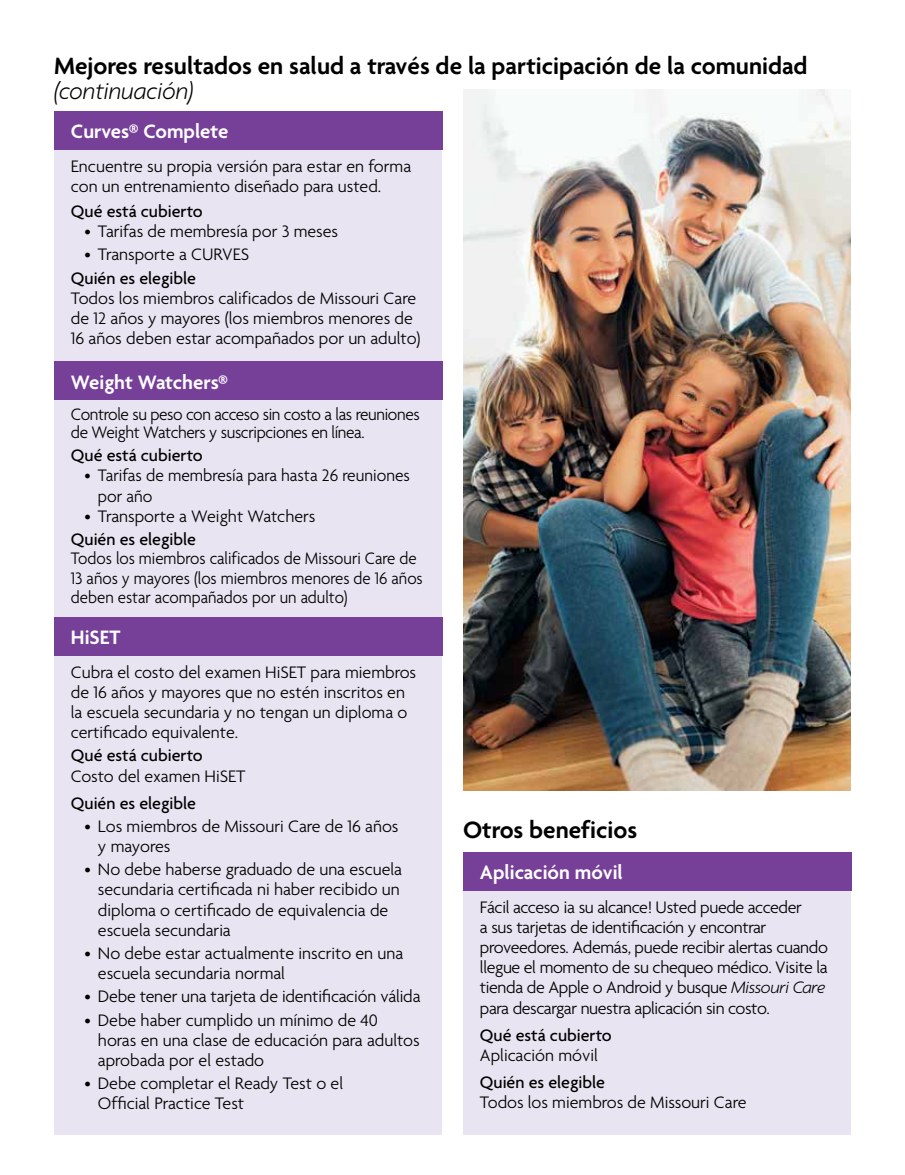
<style>
.page{position:relative;width:905px;height:1175px;background:#fff}
.page>*{position:absolute;margin:0;border:0;box-sizing:border-box;transform-origin:0 0}
.t1{font:600 25.5px "Agenda";color:#000}
.t2{font:italic 300 25.5px "Agenda";color:#000;scale:.95 1}
.t3{font:600 21px "Agenda";color:#fff}
.t4{font:300 18px/20.2px "Agenda";color:#000}
.t5{font:300 18px/20.2px "Agenda";letter-spacing:-.02em;color:#000}
.t6{font:300 18px/19.5px "Agenda";color:#000;scale:.94 1}
.t7{font:300 18px/18px "Agenda";letter-spacing:-.02em;color:#000;scale:.96 1}
.t8{font:500 18px/20.2px "Agenda";color:#000}
.s1{font-weight:500}
.s2{font-style:italic}
.s3{font-weight:300}
</style>
<div class="page">
<div style="left:54px;top:141px;width:388px;height:993px;background:#e9e4f1"></div>
<div style="left:54px;top:112px;width:388px;height:38px;background:#763f98"></div>
<div style="left:54px;top:361px;width:388px;height:39px;background:#763f98"></div>
<div style="left:54px;top:617px;width:388px;height:38px;background:#763f98"></div>
<img style="left:463px;top:89px;width:387px;height:702px">
<div style="left:463px;top:862px;width:387px;height:272px;background:#e9e4f1"></div>
<div style="left:463px;top:852px;width:388px;height:38px;background:#763f98"></div>
<h1 class="t1" style="left:54px;top:50px;width:755px">Mejores resultados en salud a través de la participación de la comunidad</h1>
<h1 class="t2" style="left:54px;top:76px;width:148px">(continuación)</h1>
<h2 class="t3" style="left:71px;top:119px;width:159px">Curves® Complete</h2>
<p class="t4" style="left:71px;top:156px;width:342px">Encuentre su propia versión para estar en forma con un entrenamiento diseñado para usted.</p>
<p class="t8" style="left:71px;top:201px;width:133px">Qué está cubierto</p>
<p class="t4" style="left:84px;top:221px;width:255px">• Tarifas de membresía por 3 meses</p>
<p class="t4" style="left:84px;top:244px;width:166px">• Transporte a CURVES</p>
<p class="t4" style="left:71px;top:267px;width:351px"><span class="s1">Quién es elegible<br></span>Todos los miembros calificados de Missouri Care de 12 años y mayores (los miembros menores de 16 años deben estar acompañados por un adulto)</p>
<h2 class="t3" style="left:71px;top:369px;width:158px">Weight Watchers®</h2>
<p class="t7" style="left:71px;top:405px;width:365px">Controle su peso con acceso sin costo a las reuniones de Weight Watchers y suscripciones en línea.</p>
<p class="t8" style="left:71px;top:445px;width:133px">Qué está cubierto</p>
<p class="t4" style="left:98px;top:465px;width:313px;text-indent:-13px">• Tarifas de membresía para hasta 26 reuniones por año</p>
<p class="t4" style="left:84px;top:505px;width:232px">• Transporte a Weight Watchers</p>
<p class="t6" style="left:71px;top:529px;width:376px"><span class="s1">Quién es elegible<br></span>Todos los miembros calificados de Missouri Care de 13 años y mayores (los miembros menores de 16 años deben estar acompañados por un adulto)</p>
<h2 class="t3" style="left:71px;top:624px;width:51px">HiSET</h2>
<p class="t4" style="left:71px;top:661px;width:346px">Cubra el costo del examen HiSET para miembros de 16 años y mayores que no estén inscritos en la escuela secundaria y no tengan un diploma o certificado equivalente.</p>
<p class="t4" style="left:71px;top:745px;width:176px"><span class="s1">Qué está cubierto<br></span>Costo del examen HiSET</p>
<p class="t8" style="left:71px;top:792px;width:126px">Quién es elegible</p>
<p class="t4" style="left:98px;top:815px;width:302px;text-indent:-13px">• Los miembros de Missouri Care de 16 años y mayores</p>
<p class="t4" style="left:98px;top:859px;width:305px;text-indent:-13px">• No debe haberse graduado de una escuela secundaria certificada ni haber recibido un diploma o certificado de equivalencia de escuela secundaria</p>
<p class="t4" style="left:98px;top:942px;width:307px;text-indent:-13px">• No debe estar actualmente inscrito en una escuela secundaria normal</p>
<p class="t4" style="left:84px;top:986px;width:337px">• Debe tener una tarjeta de identificación válida</p>
<p class="t4" style="left:98px;top:1009px;width:323px;text-indent:-14px">• Debe haber cumplido un mínimo de 40 horas en una clase de educación para adultos aprobada por el estado</p>
<p class="t4" style="left:98px;top:1072px;width:247px;text-indent:-13px">• Debe completar el Ready Test o el<br>Official Practice Test</p>
<h1 class="t1" style="left:463px;top:814px;width:176px">Otros beneficios</h1>
<h2 class="t3" style="left:480px;top:859px;width:144px">Aplicación móvil</h2>
<p class="t5" style="left:480px;top:896px;width:349px">Fácil acceso ¡a su alcance! Usted puede acceder<br>a sus tarjetas de identificación y encontrar proveedores. Además, puede recibir alertas cuando llegue el momento de su chequeo médico. Visite la tienda de Apple o Android y busque <span class="s2">Missouri Care </span>para descargar nuestra aplicación sin costo.</p>
<p class="t8" style="left:480px;top:1024px;width:133px">Qué está cubierto<br><span class="s3">Aplicación móvil</span></p>
<p class="t4" style="left:480px;top:1071px;width:268px"><span class="s1">Quién es elegible<br></span>Todos los miembros de Missouri Care</p>
</div>
